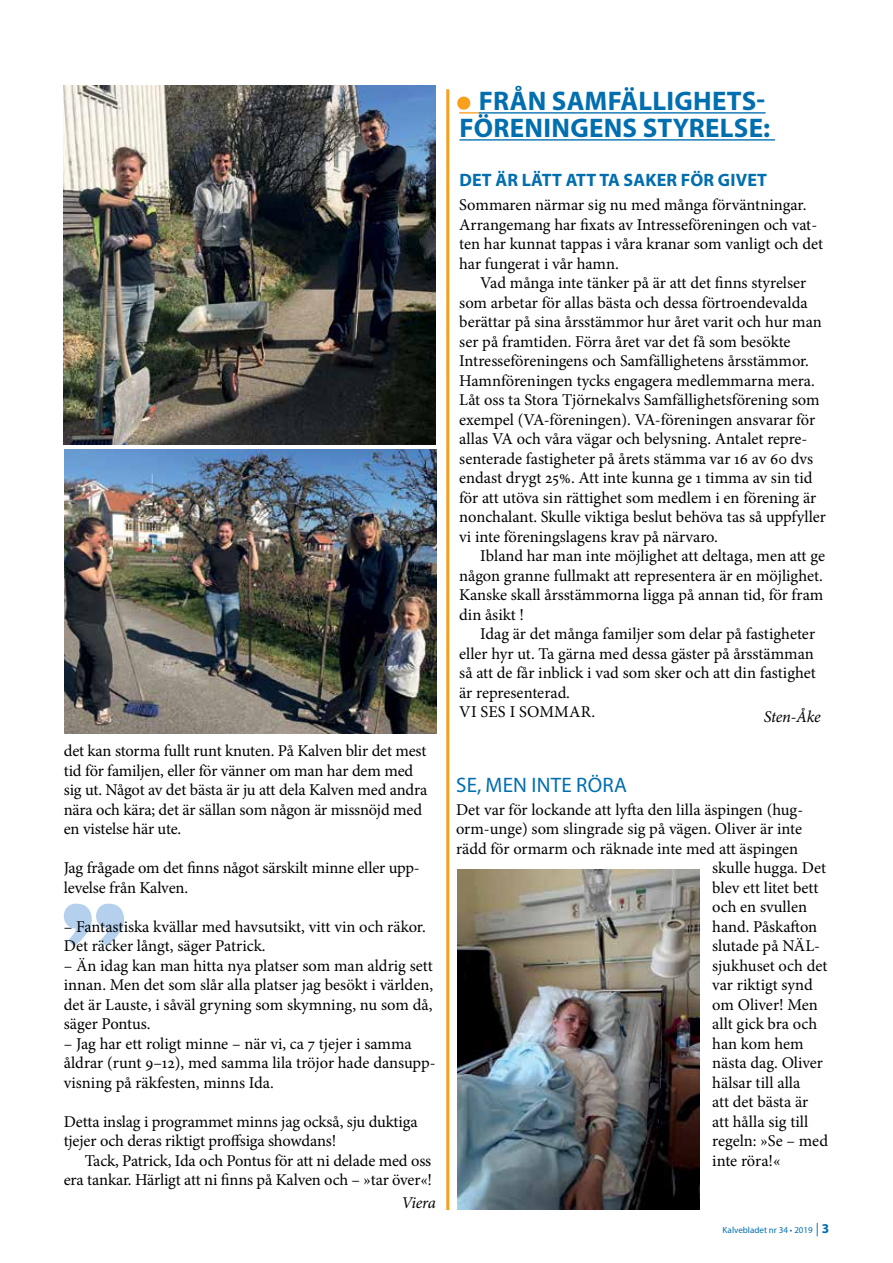
<style>
.page{position:relative;width:893px;height:1263px;background:#fff}
.page>*{position:absolute;margin:0;border:0;box-sizing:border-box;transform-origin:0 0}
.t1{font:700 27px/27px "Myriad Pro";letter-spacing:.01em;color:#006eaf}
.t2{font:21px "Myriad Pro";letter-spacing:.01em;color:#006eaf}
.t3{font:700 18px "Myriad Pro";letter-spacing:.01em;color:#006eaf}
.t4{font:16.5px/19.5px "Minion Pro";letter-spacing:-.005em;color:#000}
.t5{font:italic 16.5px "Minion Pro";letter-spacing:-.02em;color:#000}
.t6{font:9px "Myriad Pro";color:#006eaf}
.s1{color:#f99f1c}
.s2{font-size:13.5px}
.s3{font-weight:700;font-size:13.5px}
</style>
<div class="page">
<svg style="left:64px;top:904px;width:60px;height:42px"></svg>
<hr style="left:446px;top:89px;width:3px;height:1121px;background:#f99f1c">
<img style="left:64px;top:85px;width:372px;height:359px">
<img style="left:64px;top:450px;width:372px;height:283px">
<hr style="left:459px;top:112px;width:20px;height:2px;background:#f99f1c">
<hr style="left:479px;top:112px;width:286px;height:2px;background:#006eaf">
<hr style="left:459px;top:139px;width:316px;height:2px;background:#006eaf">
<div style="left:457px;top:97px;width:13px;height:13px;border:6px solid #f99f1c;border-radius:50%"></div>
<img style="left:457px;top:870px;width:242px;height:339px">
<p class="t4" style="left:64px;top:741px;width:365px">det kan storma fullt runt knuten. På Kalven blir det mest tid för familjen, eller för vänner om man har dem med sig ut. Något av det bästa är ju att dela Kalven med andra nära och kära; det är sällan som någon är missnöjd med en vistelse här ute.</p>
<p class="t4" style="left:64px;top:858px;width:357px">Jag frågade om det finns något särskilt minne eller upp&shy;levelse från Kalven.</p>
<p class="t4" style="left:64px;top:917px;width:363px">– Fantastiska kvällar med havsutsikt, vitt vin och räkor.<br>Det räcker långt, säger Patrick.</p>
<p class="t4" style="left:64px;top:956px;width:371px;text-align:justify">– Än idag kan man hitta nya platser som man aldrig sett innan. Men det som slår alla platser jag besökt i världen, det är Lauste, i såväl gryning som skymning, nu som då, säger Pontus.</p>
<p class="t4" style="left:64px;top:1034px;width:373px">– Jag har ett roligt minne – när vi, ca 7 tjejer i samma åldrar (runt 9–12), med samma lila tröjor hade dansupp&shy;visning på räkfesten, minns Ida.</p>
<p class="t4" style="left:64px;top:1112px;width:355px">Detta inslag i programmet minns jag också, sju duktiga tjejer och deras riktigt proffsiga showdans!</p>
<p class="t4" style="left:64px;top:1151px;width:370px;text-align:right">Tack, Patrick, Ida och Pontus för att ni delade med oss era tankar. Härligt att ni finns på Kalven och – »tar över«!</p>
<p class="t5" style="left:401px;top:1191px;width:36px">Viera</p>
<h1 class="t1" style="left:459px;top:87px;width:312px"><span class="s1">•</span> FRÅN SAMFÄLLIGHETS-<br>FÖRENINGENS STYRELSE:</h1>
<p class="t3" style="left:459px;top:168px;width:309px">DET ÄR LÄTT ATT TA SAKER FÖR GIVET</p>
<p class="t4" style="left:459px;top:195px;width:365px">Sommaren närmar sig nu med många förväntningar.<br>Arrangemang har fixats av Intresseföreningen och vat&shy;ten har kunnat tappas i våra kranar som vanligt och det har fungerat i vår hamn.</p>
<p class="t4" style="left:459px;top:273px;width:368px;text-indent:21px">Vad många inte tänker på är att det finns styrelser som arbetar för allas bästa och dessa förtroendevalda berättar på sina årsstämmor hur året varit och hur man ser på framtiden. Förra året var det få som besökte Intresseföreningens och Samfällighetens årsstämmor.<br>Hamnföreningen tycks engagera medlemmarna mera.<br>Låt oss ta Stora Tjörnekalvs Samfällighetsförening som exempel (VA-föreningen). VA-föreningen ansvarar för allas VA och våra vägar och belysning. Antalet repre&shy;senterade fastigheter på årets stämma var 16 av 60 dvs endast drygt 25%. Att inte kunna ge 1 timma av sin tid för att utöva sin rättighet som medlem i en förening är nonchalant. Skulle viktiga beslut behöva tas så uppfyller vi inte föreningslagens krav på närvaro.</p>
<p class="t4" style="left:459px;top:546px;width:367px;text-indent:21px">Ibland har man inte möjlighet att deltaga, men att ge någon granne fullmakt att representera är en möjlighet.<br>Kanske skall årsstämmorna ligga på annan tid, för fram din åsikt !</p>
<p class="t4" style="left:459px;top:624px;width:358px;text-indent:21px">Idag är det många familjer som delar på fastigheter eller hyr ut. Ta gärna med dessa gäster på årsstämman så att de får inblick i vad som sker och att din fastighet är representerad.<br>VI SES I SOMMAR.</p>
<p class="t5" style="left:764px;top:705px;width:59px">Sten-Åke</p>
<p class="t2" style="left:456px;top:772px;width:172px">SE, MEN INTE RÖRA</p>
<p class="t4" style="left:456px;top:800px;width:349px">Det var för lockande att lyfta den lilla äspingen (hug-</p>
<p class="t4" style="left:456px;top:819px;width:348px">orm-unge) som slingrade sig på vägen. Oliver är inte</p>
<p class="t4" style="left:456px;top:839px;width:344px">rädd för ormarm och räknade inte med att äspingen</p>
<p class="t4" style="left:712px;top:858px;width:115px">skulle hugga. Det</p>
<p class="t4" style="left:712px;top:878px;width:108px">blev ett litet bett</p>
<p class="t4" style="left:712px;top:897px;width:96px">och en svullen</p>
<p class="t4" style="left:712px;top:917px;width:107px">hand. Påskafton</p>
<p class="t4" style="left:712px;top:936px;width:109px">slutade på NÄL-</p>
<p class="t4" style="left:712px;top:956px;width:117px">sjukhuset och det</p>
<p class="t4" style="left:712px;top:975px;width:102px">var riktigt synd</p>
<p class="t4" style="left:712px;top:995px;width:107px">om Oliver! Men</p>
<p class="t4" style="left:712px;top:1014px;width:106px">allt gick bra och</p>
<p class="t4" style="left:712px;top:1034px;width:93px">han kom hem</p>
<p class="t4" style="left:712px;top:1053px;width:112px">nästa dag. Oliver</p>
<p class="t4" style="left:712px;top:1073px;width:90px">hälsar till alla</p>
<p class="t4" style="left:712px;top:1092px;width:98px">att det bästa är</p>
<p class="t4" style="left:712px;top:1112px;width:98px">att hålla sig till</p>
<p class="t4" style="left:712px;top:1131px;width:117px">regeln: »Se – med</p>
<p class="t4" style="left:712px;top:1151px;width:70px">inte röra!«</p>
<p class="t6" style="left:723px;top:1225px;width:108px">Kalvebladet nr 34 • 2019 <span class="s2">|</span> <span class="s3">3</span></p>
</div>
